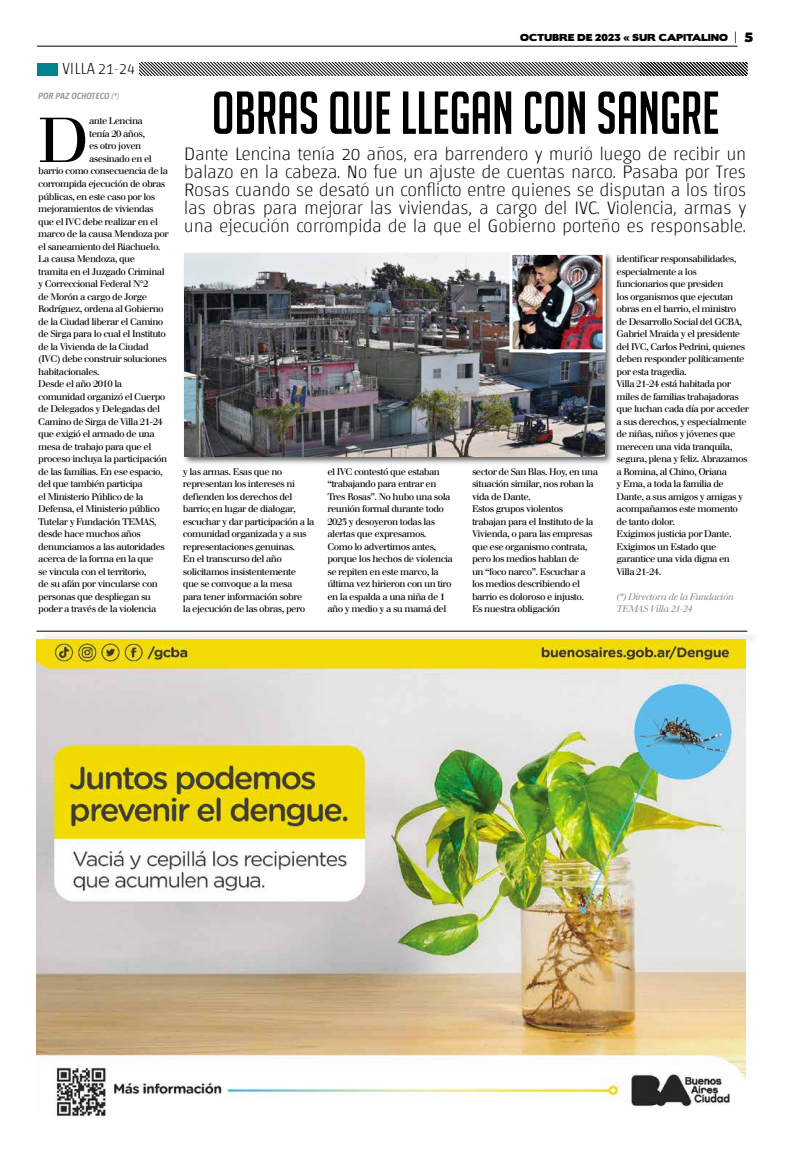
<style>
.page{position:relative;width:796px;height:1163px;background:#fff}
.page>*{position:absolute;margin:0;border:0;box-sizing:border-box;transform-origin:0 0}
.t1{font:61.9px "Justus";color:#000}
.t2{font:59px "Big Noodle Titling";color:#000;scale:.95 1}
.t3{font:100 18px/18px "Chaco";letter-spacing:-.02em;color:#000;text-align:justify;scale:1.07 1}
.t4{font:100 16px "Chaco";color:#000}
.t5{font:9.4px/12.5px "Justus";letter-spacing:-.06em;color:#000}
.t6{font:italic 9.4px/12.5px "Justus";letter-spacing:-.06em;color:#939598}
.t7{font:9px "Boris Black Bloxx";letter-spacing:.025em;color:#000}
.t8{font:italic 500 9px "Chaco";color:#939598}
.s1{font-family:"Serif";font-weight:900;font-size:12px}
.s2{font-size:12px}
</style>
<div class="page">
<hr style="left:37px;top:46px;width:700px;height:1px;background:#000">
<div style="left:39px;top:632px;width:719px;height:12px;background:#f5f5f5"></div>
<hr style="left:36px;top:630px;width:711px;height:1px;background:#000">
<img style="left:37px;top:639px;width:707px;height:477px">
<svg style="left:139px;top:63px;width:608px;height:12px"></svg>
<div style="left:37px;top:63px;width:21px;height:12px;background:#008390"></div>
<div style="left:182px;top:251px;width:430px;height:214px;background:#000;opacity:.6"></div>
<img style="left:185px;top:253px;width:419px;height:203px">
<img style="left:513px;top:256px;width:88px;height:92px">
<div style="left:509px;top:252px;width:96px;height:100px;border:3px solid #fff"></div>
<h3 class="t4" style="left:62px;top:62px;width:74px">VILLA 21-24</h3>
<p class="t8" style="left:38px;top:92px;width:82px">POR PAZ OCHOTECO (*)</p>
<h1 class="t1" style="left:38px;top:103px;width:52px">D</h1>
<p class="t5" style="left:89px;top:115px;width:55px">ante Lencina</p>
<p class="t5" style="left:89px;top:127px;width:57px">tenía 20 años,</p>
<p class="t5" style="left:89px;top:140px;width:54px">es otro joven</p>
<p class="t5" style="left:89px;top:152px;width:64px">asesinado en el</p>
<p class="t5" style="left:38px;top:165px;width:131px">barrio como consecuencia de la</p>
<p class="t5" style="left:38px;top:177px;width:128px">corrompida ejecución de obras</p>
<p class="t5" style="left:38px;top:190px;width:118px">públicas, en este caso por los</p>
<p class="t5" style="left:38px;top:202px;width:117px">mejoramientos de viviendas</p>
<p class="t5" style="left:38px;top:215px;width:121px">que el IVC debe realizar en el</p>
<p class="t5" style="left:38px;top:227px;width:132px">marco de la causa Mendoza por</p>
<p class="t5" style="left:38px;top:240px;width:124px">el saneamiento del Riachuelo.</p>
<p class="t5" style="left:38px;top:252px;width:98px">La causa Mendoza, que</p>
<p class="t5" style="left:38px;top:265px;width:128px">tramita en el Juzgado Criminal</p>
<p class="t5" style="left:38px;top:277px;width:112px">y Correccional Federal N°2</p>
<p class="t5" style="left:38px;top:290px;width:110px">de Morón a cargo de Jorge</p>
<p class="t5" style="left:38px;top:302px;width:127px">Rodríguez, ordena al Gobierno</p>
<p class="t5" style="left:38px;top:315px;width:127px">de la Ciudad liberar el Camino</p>
<p class="t5" style="left:38px;top:327px;width:129px">de Sirga para lo cual el Instituto</p>
<p class="t5" style="left:38px;top:340px;width:112px">de la Vivienda de la Ciudad</p>
<p class="t5" style="left:38px;top:352px;width:130px">(IVC) debe construir soluciones</p>
<p class="t5" style="left:38px;top:365px;width:63px">habitacionales.</p>
<p class="t5" style="left:38px;top:377px;width:85px">Desde el año 2010 la</p>
<p class="t5" style="left:38px;top:390px;width:129px">comunidad organizó el Cuerpo</p>
<p class="t5" style="left:38px;top:402px;width:123px">de Delegados y Delegadas del</p>
<p class="t5" style="left:38px;top:415px;width:126px">Camino de Sirga de Villa 21-24</p>
<p class="t5" style="left:38px;top:427px;width:118px">que exigió el armado de una</p>
<p class="t5" style="left:38px;top:440px;width:114px">mesa de trabajo para que el</p>
<p class="t5" style="left:38px;top:452px;width:130px">proceso incluya la participación</p>
<p class="t5" style="left:38px;top:465px;width:126px">de las familias. En ese espacio,</p>
<p class="t5" style="left:38px;top:477px;width:106px">del que también participa</p>
<p class="t5" style="left:38px;top:490px;width:107px">el Ministerio Público de la</p>
<p class="t5" style="left:38px;top:502px;width:123px">Defensa, el Ministerio público</p>
<p class="t5" style="left:38px;top:515px;width:120px">Tutelar y Fundación TEMAS,</p>
<p class="t5" style="left:38px;top:527px;width:104px">desde hace muchos años</p>
<p class="t5" style="left:38px;top:540px;width:128px">denunciamos a las autoridades</p>
<p class="t5" style="left:38px;top:552px;width:117px">acerca de la forma en la que</p>
<p class="t5" style="left:38px;top:565px;width:110px">se vincula con el territorio,</p>
<p class="t5" style="left:38px;top:577px;width:121px">de su afán por vincularse con</p>
<p class="t5" style="left:38px;top:590px;width:114px">personas que despliegan su</p>
<p class="t5" style="left:38px;top:602px;width:120px">poder a través de la violencia</p>
<p class="t7" style="left:519px;top:31px;width:234px">OCTUBRE DE 2023 « SUR CAPITALINO <span class="s1">|</span> <span class="s2">5</span></p>
<h2 class="t2" style="left:212px;top:81px;width:535px">OBRAS QUE LLEGAN CON SANGRE</h2>
<p class="t3" style="left:184px;top:145px;width:527px">Dante Lencina tenía 20 años, era barrendero y murió luego de recibir un balazo en la cabeza. No fue un ajuste de cuentas narco. Pasaba por Tres Rosas cuando se desató un conflicto entre quienes se disputan a los tiros las obras para mejorar las viviendas, a cargo del IVC. Violencia, armas y una ejecución corrompida de la que el Gobierno porteño es responsable.</p>
<p class="t5" style="left:183px;top:465px;width:133px">y las armas. Esas que no representan los intereses ni defienden los derechos del barrio; en lugar de dialogar, escuchar y dar participación a la comunidad organizada y a sus representaciones genuinas.<br>En el transcurso del año solicitamos insistentemente que se convoque a la mesa<br>para tener información sobre<br>la ejecución de las obras, pero</p>
<p class="t5" style="left:327px;top:465px;width:127px">el IVC contestó que estaban “trabajando para entrar en<br>Tres Rosas”. No hubo una sola reunión formal durante todo<br>2023 y desoyeron todas las alertas que expresamos.<br>Como lo advertimos antes, porque los hechos de violencia se repiten en este marco, la última vez hirieron con un tiro en la espalda a una niña de 1 año y medio y a su mamá del</p>
<p class="t5" style="left:471px;top:465px;width:127px">sector de San Blas. Hoy, en una situación similar, nos roban la vida de Dante.<br>Estos grupos violentos trabajan para el Instituto de la<br>Vivienda, o para las empresas que ese organismo contrata, pero los medios hablan de<br>un “foco narco”. Escuchar a los medios describiendo el barrio es doloroso e injusto.<br>Es nuestra obligación</p>
<p class="t5" style="left:616px;top:252px;width:134px">identificar responsabilidades, especialmente a los funcionarios que presiden<br>los organismos que ejecutan obras en el barrio, el ministro de Desarrollo Social del GCBA,<br>Gabriel Mraida y el presidente del IVC, Carlos Pedrini, quienes deben responder políticamente por esta tragedia.<br>Villa 21-24 está habitada por miles de familias trabajadoras que luchan cada día por acceder a sus derechos, y especialmente de niñas, niños y jóvenes que merecen una vida tranquila, segura, plena y feliz. Abrazamos a Romina, al Chino, Oriana<br>y Ema, a toda la familia de<br>Dante, a sus amigos y amigas y acompañamos este momento de tanto dolor.<br>Exigimos justicia por Dante.<br>Exigimos un Estado que garantice una vida digna en<br>Villa 21-24.</p>
<p class="t6" style="left:616px;top:590px;width:119px">(*) Directora de la Fundación<br>TEMAS Villa 21-24</p>
</div>
